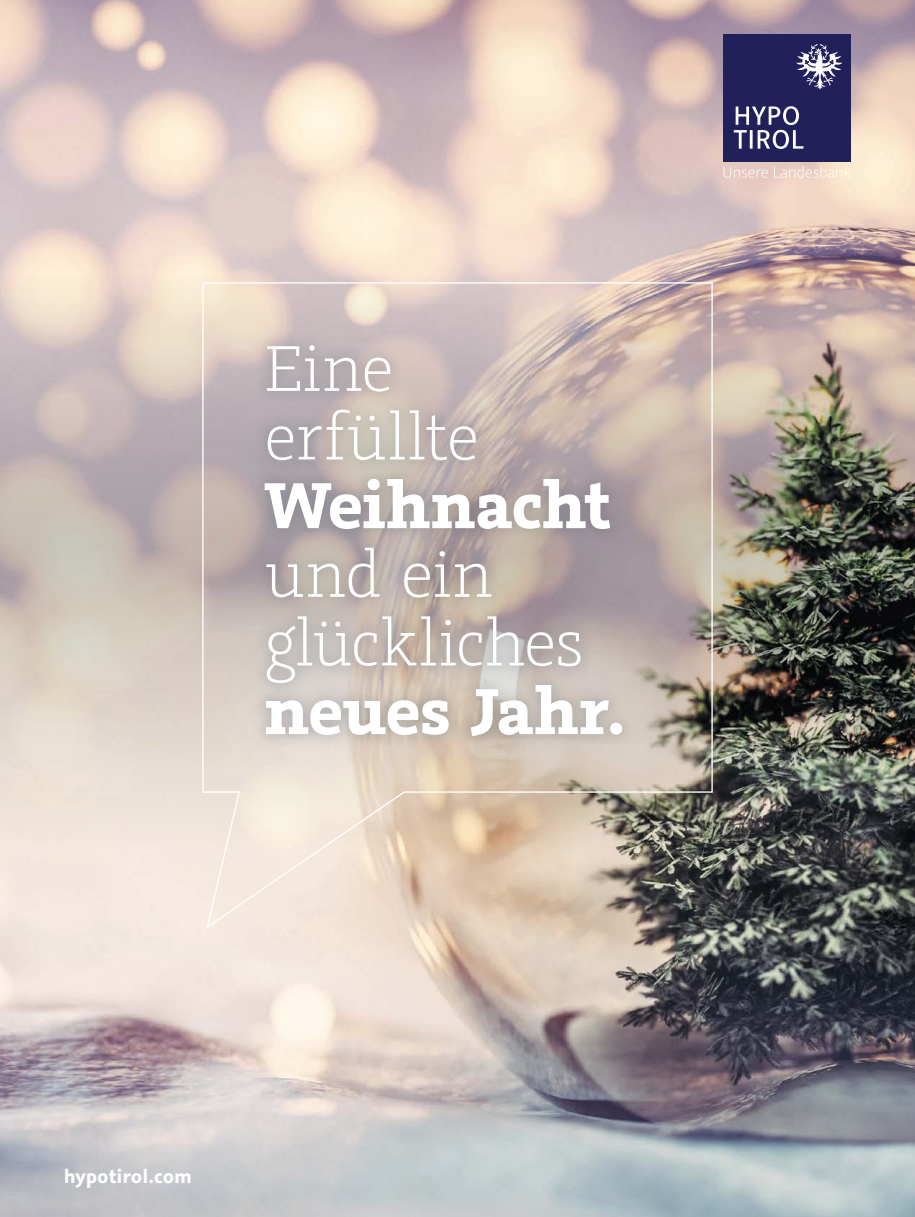
<style>
.page{position:relative;width:915px;height:1217px;background:#fff}
.page>*{position:absolute;margin:0;border:0;box-sizing:border-box;transform-origin:0 0}
.t1{font:300 72.45px/68.6px "Graublau Slab";letter-spacing:-.015em;color:#fff}
.t2{font:700 72.45px "Graublau Slab";letter-spacing:-.01em;color:#fff}
.t3{font:700 21px "Graublau Sans";color:#fff}
</style>
<div class="page">
<img style="left:0;top:0;width:914px;height:1216px">
<img style="left:0;top:265px;width:914px;height:583px">
<div style="left:74px;top:154px;width:766px;height:870px;background:#090a09;opacity:.33"></div>
<svg style="left:202px;top:282px;width:510px;height:646px;background:#c5b8af"></svg>
<div style="left:723px;top:34px;width:127px;height:128px;background:#21205b"></div>
<svg style="left:796px;top:44px;width:45px;height:46px"></svg>
<svg style="left:733px;top:106px;width:70px;height:43px"></svg>
<svg style="left:723px;top:166px;width:127px;height:12px;background:#eed8cc"></svg>
<hr style="left:0;top:1216px;width:914px;height:1px;background:#21205b">
<p class="t1" style="left:264px;top:333px;width:217px">Eine erfüllte</p>
<p class="t2" style="left:264px;top:458px;width:349px">Weihnacht</p>
<p class="t1" style="left:264px;top:539px;width:321px">und ein glückliches</p>
<p class="t2" style="left:264px;top:664px;width:363px">neues Jahr.</p>
<p class="t3" style="left:64px;top:1162px;width:130px">hypotirol.com</p>
</div>
